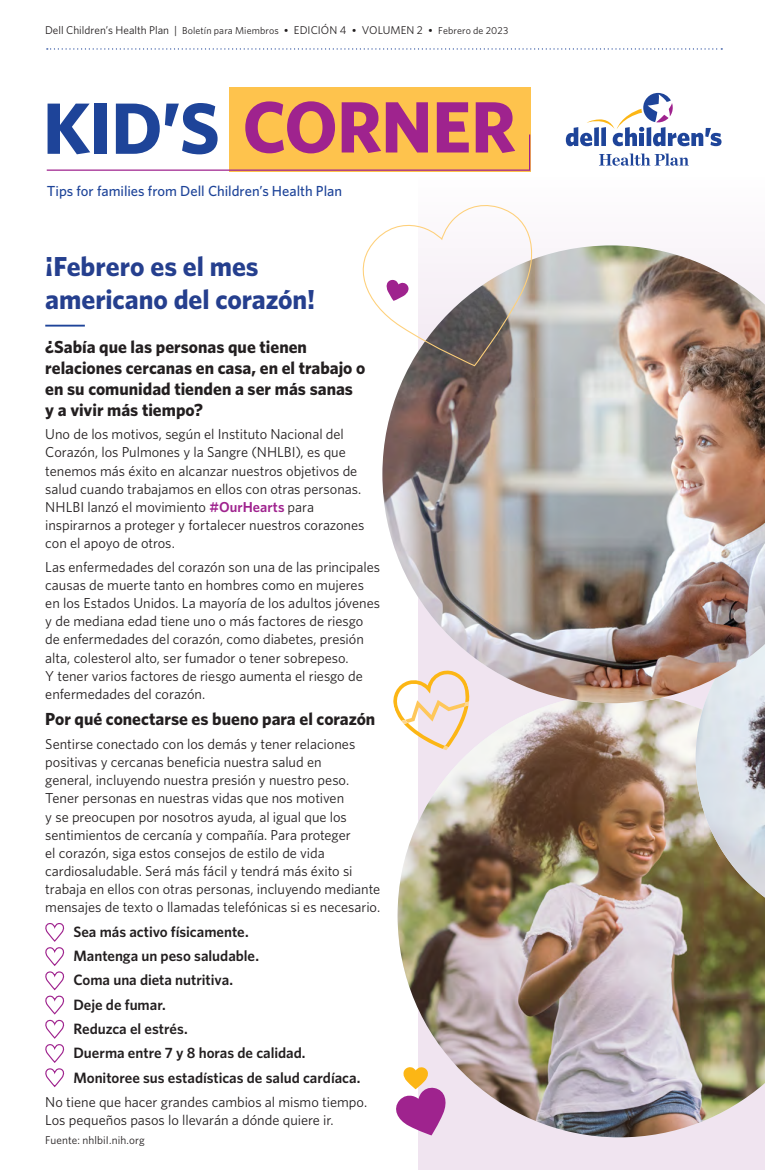
<style>
.page{position:relative;width:765px;height:1170px;background:#fff}
.page>*{position:absolute;margin:0;border:0;box-sizing:border-box;transform-origin:0 0}
.t1{font:700 72.75px "Whitney";letter-spacing:-.01em;color:#9f238e}
.t2{font:700 27.5px/33px "Whitney";color:#253f8e}
.t3{font:700 17.5px/21px "Whitney";color:#231f20}
.t4{font:600 15px "Whitney";color:#231f20}
.t5{font:500 14.62px "Whitney";letter-spacing:-.005em;color:#1e4499}
.t6{font:14.38px/18.1px "Whitney";letter-spacing:-.005em;color:#231f20}
.t7{font:11.25px "Whitney";letter-spacing:.005em;color:#231f20}
.s1{font-size:10px}
.s2{font-family:"Chronicle Text G1"}
.s3{color:#1e4499}
.s4{font-weight:600;color:#9f238e}
</style>
<div class="page">
<div style="left:418px;top:178px;width:347px;height:992px;background:#f0e4f0"></div>
<div style="left:371px;top:171px;width:394px;height:226px;background:#fff"></div>
<div style="left:229px;top:87px;width:302px;height:84px;background:#fec34d"></div>
<svg style="left:46px;top:134px;width:485px;height:37px"></svg>
<svg style="left:566px;top:93px;width:156px;height:53px"></svg>
<svg style="left:599px;top:154px;width:90px;height:12px"></svg>
<svg style="left:47px;top:48px;width:675px;height:2px"></svg>
<img style="left:398px;top:703px;width:367px;height:434px">
<svg style="left:45px;top:923px;width:20px;height:165px"></svg>
<hr style="left:45px;top:325px;width:40px;height:2px;background:#1e4499">
<svg style="left:696px;top:898px;width:69px;height:34px;background:#64532a"></svg>
<img style="left:696px;top:703px;width:69px;height:195px">
<svg style="left:396px;top:1067px;width:52px;height:68px"></svg>
<img style="left:382px;top:245px;width:383px;height:458px">
<svg style="left:391px;top:668px;width:78px;height:82px"></svg>
<svg style="left:362px;top:205px;width:180px;height:162px"></svg>
<p class="t7" style="left:45px;top:24px;width:465px">Dell Children’s Health Plan | <span class="s1">Boletín para Miembros</span> <span class="s2">•</span> EDICIÓN 4 <span class="s2">•</span> VOLUMEN 2 <span class="s2">•</span> <span class="s1">Febrero de 2023</span></p>
<p class="t1" style="left:43px;top:83px;width:474px"><span class="s3">KID’S</span> CORNER</p>
<p class="t5" style="left:47px;top:182px;width:297px">Tips for families from Dell Children’s Health Plan</p>
<p class="t2" style="left:45px;top:249px;width:272px">¡Febrero es el mes americano del corazón!</p>
<p class="t3" style="left:45px;top:336px;width:322px">¿Sabía que las personas que tienen relaciones cercanas en casa, en el trabajo o en su comunidad tienden a ser más sanas y a vivir más tiempo?</p>
<p class="t6" style="left:45px;top:425px;width:321px">Uno de los motivos, según el Instituto Nacional del Corazón, los Pulmones y la Sangre (NHLBI), es que tenemos más éxito en alcanzar nuestros objetivos de salud cuando trabajamos en ellos con otras personas.<br>NHLBI lanzó el movimiento <span class="s4">#OurHearts</span> para inspirarnos a proteger y fortalecer nuestros corazones con el apoyo de otros.</p>
<p class="t6" style="left:45px;top:557px;width:336px">Las enfermedades del corazón son una de las principales causas de muerte tanto en hombres como en mujeres en los Estados Unidos. La mayoría de los adultos jóvenes y de mediana edad tiene uno o más factores de riesgo de enfermedades del corazón, como diabetes, presión alta, colesterol alto, ser fumador o tener sobrepeso.<br>Y tener varios factores de riesgo aumenta el riesgo de enfermedades del corazón.</p>
<p class="t3" style="left:45px;top:708px;width:332px">Por qué conectarse es bueno para el corazón</p>
<p class="t6" style="left:45px;top:735px;width:336px">Sentirse conectado con los demás y tener relaciones positivas y cercanas beneficia nuestra salud en<br>general, incluyendo nuestra presión y nuestro peso.<br>Tener personas en nuestras vidas que nos motiven<br>y se preocupen por nosotros ayuda, al igual que los sentimientos de cercanía y compañía. Para proteger<br>el corazón, siga estos consejos de estilo de vida cardiosaludable. Será más fácil y tendrá más éxito si trabaja en ellos con otras personas, incluyendo mediante mensajes de texto o llamadas telefónicas si es necesario.</p>
<p class="t4" style="left:73px;top:922px;width:177px">Sea más activo físicamente.</p>
<p class="t4" style="left:73px;top:947px;width:187px">Mantenga un peso saludable.</p>
<p class="t4" style="left:73px;top:971px;width:161px">Coma una dieta nutritiva.</p>
<p class="t4" style="left:73px;top:995px;width:94px">Deje de fumar.</p>
<p class="t4" style="left:73px;top:1020px;width:116px">Reduzca el estrés.</p>
<p class="t4" style="left:73px;top:1044px;width:234px">Duerma entre 7 y 8 horas de calidad.</p>
<p class="t4" style="left:73px;top:1069px;width:289px">Monitoree sus estadísticas de salud cardíaca.</p>
<p class="t6" style="left:45px;top:1092px;width:323px">No tiene que hacer grandes cambios al mismo tiempo.<br>Los pequeños pasos lo llevarán a dónde quiere ir.</p>
<p class="t7" style="left:45px;top:1133px;width:101px">Fuente: nhlbiI.nih.org</p>
</div>
